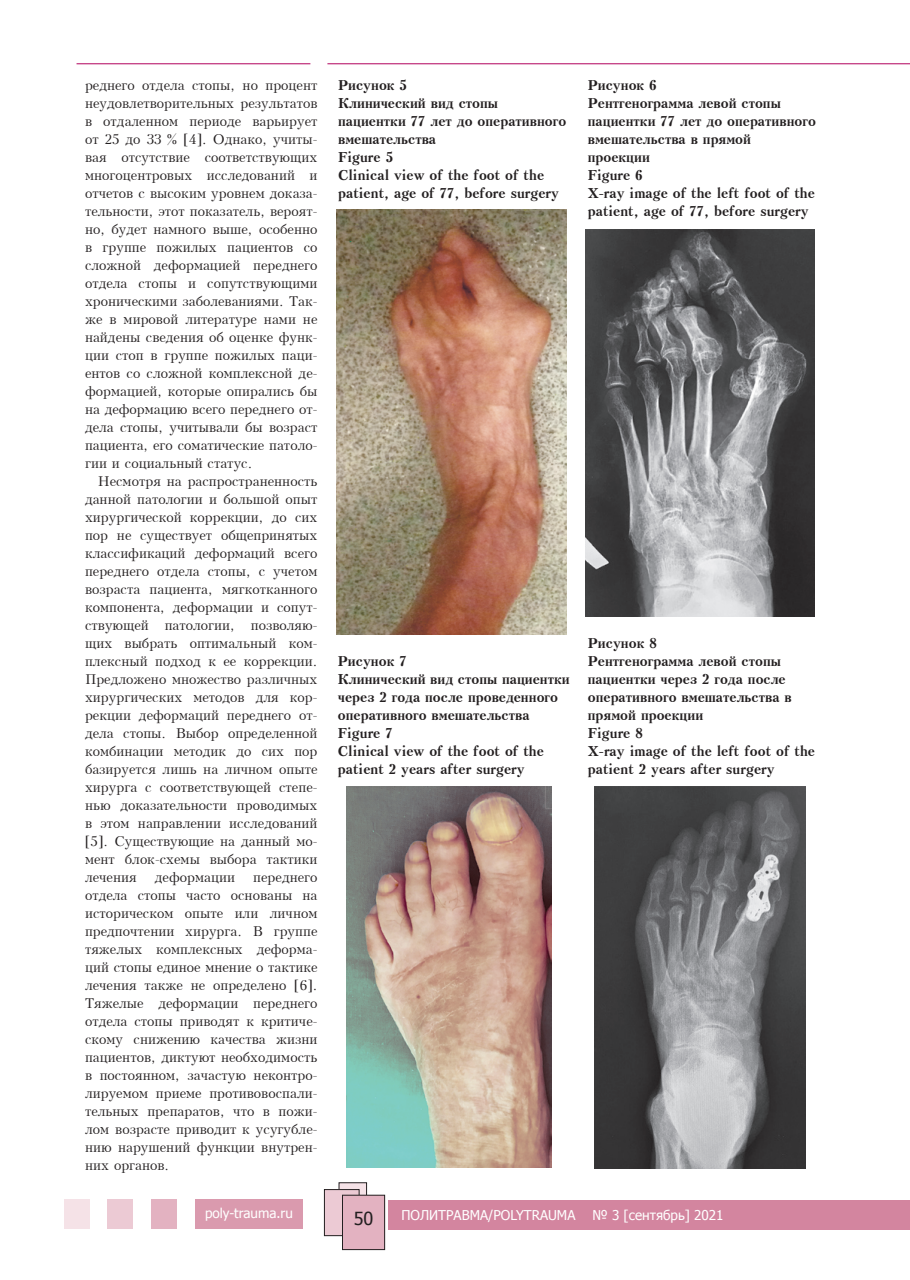
<style>
.page{position:relative;width:910px;height:1280px;background:#fff}
.page>*{position:absolute;margin:0;border:0;box-sizing:border-box;transform-origin:0 0}
.t1{font:18px "Tahoma";color:#231f20}
.t2{font:13.5px/18px "Kudrashov Plain";color:#231f20;text-align:justify}
.t3{font:700 13.5px/18px "Kudrashov";color:#231f20}
.t4{font:13.5px "Tahoma";color:#fff}
</style>
<div class="page">
<div style="left:196px;top:1198px;width:107px;height:30px;background:#da9aae"></div>
<div style="left:151px;top:1198px;width:25px;height:30px;background:#e3b2c1"></div>
<div style="left:107px;top:1198px;width:26px;height:30px;background:#eccad4"></div>
<div style="left:64px;top:1198px;width:25px;height:30px;background:#f5e2e7"></div>
<div style="left:389px;top:1199px;width:521px;height:30px;background:#d3859f"></div>
<div style="left:339px;top:1183px;width:28px;height:36px;background:#f5e2e7"></div>
<div style="left:339px;top:1182px;width:28px;height:37px;border:1px solid #231f20"></div>
<div style="left:324px;top:1189px;width:35px;height:47px;background:#eccad4"></div>
<div style="left:324px;top:1189px;width:35px;height:47px;border:1px solid #231f20"></div>
<div style="left:342px;top:1195px;width:43px;height:54px;background:#e3b2c1"></div>
<div style="left:342px;top:1195px;width:43px;height:55px;border:1px solid #231f20"></div>
<hr style="left:327px;top:63px;width:583px;height:1px;background:#b1015c">
<hr style="left:77px;top:63px;width:233px;height:1px;background:#b1015c">
<img style="left:337px;top:210px;width:230px;height:425px">
<img style="left:586px;top:230px;width:228px;height:386px">
<img style="left:347px;top:787px;width:205px;height:381px">
<img style="left:594px;top:787px;width:211px;height:381px">
<p class="t2" style="left:85px;top:76px;width:234px">реднего отдела стопы, но процент неудовлетворительных результатов в отдаленном периоде варьирует от 25 до 33 % [4]. Однако, учиты&shy;вая отсутствие соответствующих многоцентровых исследований и отчетов с высоким уровнем доказа&shy;тельности, этот показатель, вероят&shy;но, будет намного выше, особенно в группе пожилых пациентов со сложной деформацией переднего отдела стопы и сопутствующими хроническими заболеваниями. Так&shy;же в мировой литературе нами не найдены сведения об оценке функ&shy;ции стоп в группе пожилых паци&shy;ентов со сложной комплексной де&shy;формацией, которые опирались бы на деформацию всего переднего от&shy;дела стопы, учитывали бы возраст пациента, его соматические патоло&shy;гии и социальный статус.</p>
<p class="t2" style="left:85px;top:472px;width:234px;text-indent:13px">Несмотря на распространенность данной патологии и большой опыт хирургической коррекции, до сих пор не существует общепринятых классификаций деформаций всего переднего отдела стопы, с учетом возраста пациента, мягкотканного компонента, деформации и сопут&shy;ствующей патологии, позволяю&shy;щих выбрать оптимальный ком&shy;плексный подход к ее коррекции.<br>Предложено множество различных хирургических методов для кор&shy;рекции деформаций переднего от&shy;дела стопы. Выбор определенной комбинации методик до сих пор базируется лишь на личном опыте хирурга с соответствующей степе&shy;нью доказательности проводимых в этом направлении исследований [5]. Существующие на данный мо&shy;мент блок-схемы выбора тактики лечения</p>
<p class="t2" style="left:155px;top:868px;width:82px">деформации</p>
<p class="t2" style="left:85px;top:868px;width:234px;text-indent:168px">переднего отдела стопы часто основаны на историческом опыте или личном предпочтении хирурга. В группе тяжелых комплексных деформа&shy;ций стопы единое мнение о тактике лечения также не определено [6].<br>Тяжелые деформации переднего отдела стопы приводят к критиче&shy;скому снижению качества жизни пациентов, диктуют необходимость в постоянном, зачастую неконтро&shy;лируемом приеме противовоспали&shy;тельных препаратов, что в пожи&shy;лом возрасте приводит к усугубле&shy;нию нарушений функции внутрен&shy;них органов.</p>
<p class="t4" style="left:205px;top:1204px;width:89px">poly-trauma.ru</p>
<p class="t3" style="left:338px;top:76px;width:230px">Рисунок 5<br>Клинический вид стопы пациентки 77 лет до оперативного вмешательства<br>Figure 5<br>Clinical view of the foot of the patient, age of 77, before surgery</p>
<p class="t3" style="left:588px;top:76px;width:230px">Рисунок 6<br>Рентгенограмма левой стопы пациентки 77 лет до оперативного вмешательства в прямой проекции<br>Figure 6<br>X-ray image of the left foot of the patient, age of 77, before surgery</p>
<p class="t3" style="left:338px;top:652px;width:233px">Рисунок 7<br>Клинический вид стопы пациентки через 2 года после проведенного оперативного вмешательства<br>Figure 7<br>Clinical view of the foot of the patient 2 years after surgery</p>
<p class="t3" style="left:588px;top:634px;width:229px">Рисунок 8<br>Рентгенограмма левой стопы пациентки через 2 года после оперативного вмешательства в прямой проекции<br>Figure 8<br>X-ray image of the left foot of the patient 2 years after surgery</p>
<h1 class="t1" style="left:354px;top:1206px;width:21px">50</h1>
<p class="t4" style="left:401px;top:1206px;width:176px">ПОЛИТРАВМА/POLYTRAUMA</p>
<p class="t4" style="left:592px;top:1206px;width:133px">№ 3 [сентябрь] 2021</p>
</div>
